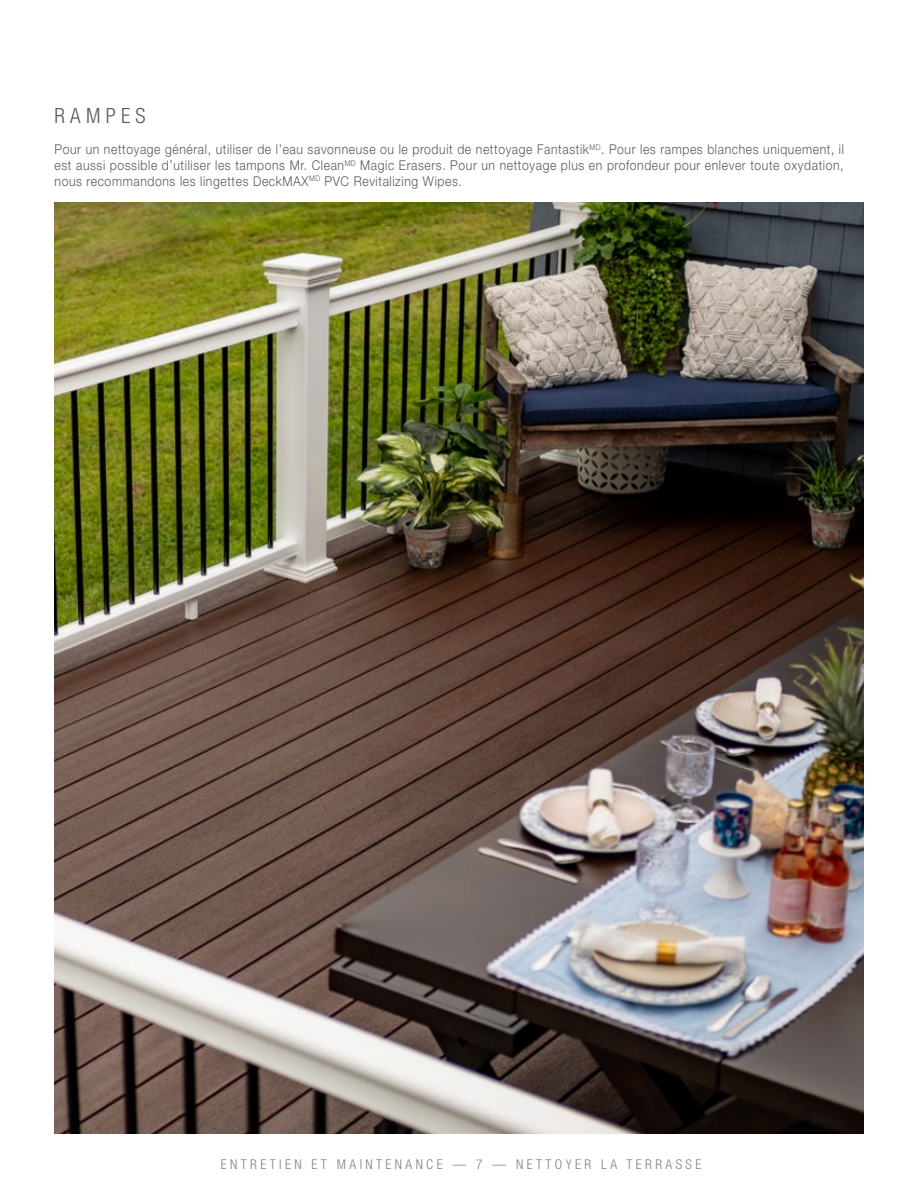
<style>
.page{position:relative;width:918px;height:1188px;background:#fff}
.page>*{position:absolute;margin:0;border:0;box-sizing:border-box;transform-origin:0 0}
.t1{font:300 condensed 21px "Helvetica Neue LT Std";letter-spacing:.25em;color:#58595b}
.t2{font:300 13.5px/15.8px "Helvetica Neue LT Std";letter-spacing:.05em;color:#58595b;text-align:justify;scale:.9 1}
.t3{font:300 condensed 13.5px "Helvetica Neue LT Std";letter-spacing:.25em;color:#808285}
</style>
<div class="page">
<img style="left:54px;top:202px;width:810px;height:932px">
<h1 class="t1" style="left:55px;top:104px;width:93px">RAMPES</h1>
<p class="t2" style="left:55px;top:141px;width:879px">Pour un nettoyage général, utiliser de l’eau savonneuse ou le produit de nettoyage Fantastik<sup>MD</sup>. Pour les rampes blanches uniquement, il est aussi possible d’utiliser les tampons Mr. Clean<sup>MD</sup> Magic Erasers. Pour un nettoyage plus en profondeur pour enlever toute oxydation, nous recommandons les lingettes DeckMAX<sup>MD</sup> PVC Revitalizing Wipes.</p>
<p class="t3" style="left:221px;top:1156px;width:482px">ENTRETIEN ET MAINTENANCE — 7 — NETTOYER LA TERRASSE</p>
</div>
